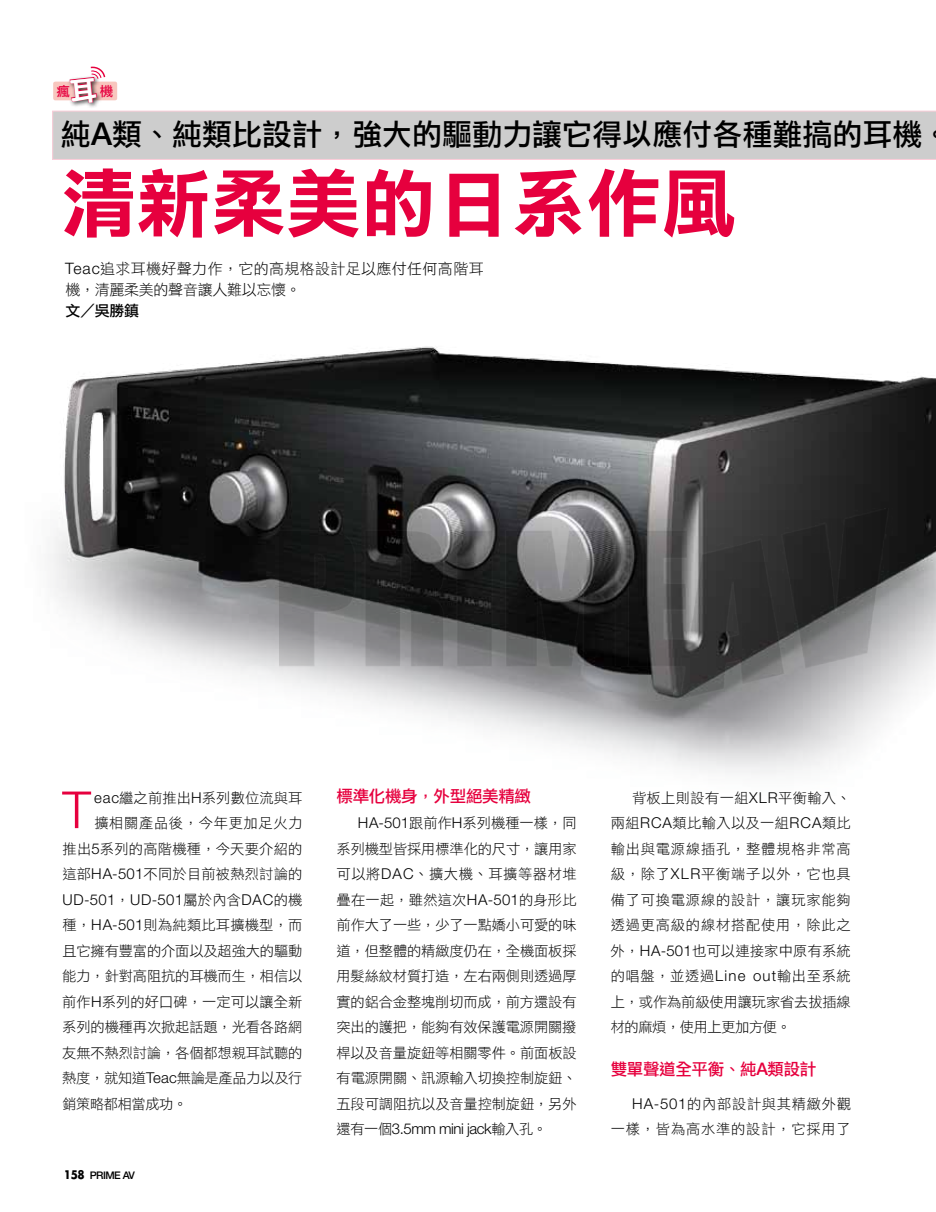
<style>
.page{position:relative;width:936px;height:1212px;background:#fff}
.page>*{position:absolute;margin:0;border:0;box-sizing:border-box;transform-origin:0 0}
.t1{font:75px "DF Li Hei Std W7";color:#e6003e}
.t2{font:300 51.15px "Helvetica Neue";color:#e6003e}
.t3{font:30px "DF Li Hei Std W5";color:#000}
.t4{font:16.5px "DF Li Hei Std W5";letter-spacing:-.02em;color:#e6003e}
.t5{font:15px/21px "DF Li Hei Std W3";letter-spacing:.025em;color:#000}
.t6{font:300 15px "Helvetica Neue";letter-spacing:.04em;color:#000}
.t7{font:300 15px "Helvetica Neue";letter-spacing:-.03em;color:#000}
.t8{font:15px "DF Li Hei Std W5";color:#000}
.t9{font:14.25px/25.5px "DF Li Hei Std W3";letter-spacing:-.01em;color:#000;text-align:justify}
.t10{font:14.25px/25.5px "DF Li Hei Std W3";letter-spacing:.015em;color:#000;text-align:right}
.t11{font:14.25px/25.5px "DF Li Hei Std W3";letter-spacing:.055em;color:#000;text-align:right}
.t12{font:13.5px "DF Li Hei Std W5";color:#e6003e}
.t13{font:500 10.5px "Helvetica Neue";letter-spacing:-.05em;color:#000}
.s1{font-family:"Helvetica Neue";font-weight:500;font-size:31.5px}
.s2{font-family:"Helvetica Neue";font-weight:300;font-size:15.75px}
.s3{font-family:"Helvetica Neue";font-weight:300;font-size:15px}
.s4{font-family:"DF Li Hei Std W3";font-weight:400;font-size:14.25px}
.s5{font-family:"Futura";font-weight:700;font-size:11.55px}
.s6{font-family:"Helvetica Neue";font-weight:500;font-size:17.4px}
</style>
<div class="page">
<img style="left:48px;top:346px;width:887px;height:428px">
<div style="left:53px;top:82px;width:64px;height:18px;background:#f8c6be;border-radius:2px"></div>
<div style="left:67px;top:74px;width:36px;height:34px;background:#000;opacity:.75"></div>
<div style="left:52px;top:111px;width:883px;height:49px;background:#cdcdcd"></div>
<img style="left:279px;top:509px;width:656px;height:189px">
<svg style="left:69px;top:66px;width:37px;height:38px"></svg>
<p class="t12" style="left:57px;top:84px;width:15px">瘋</p>
<p class="t12" style="left:100px;top:84px;width:15px">機</p>
<h3 class="t3" style="left:61px;top:118px;width:863px">純<span class="s1">A</span>類、純類比設計，強大的驅動力讓它得以應付各種難搞的耳機</h3>
<h1 class="t1" style="left:61px;top:163px;width:677px">清新柔美的日系作風</h1>
<p class="t5" style="left:65px;top:258px;width:420px"><span class="s2">Teac</span>追求耳機好聲力作，它的高規格設計足以應付任何高階耳機，清麗柔美的聲音讓人難以忘懷。</p>
<p class="t8" style="left:65px;top:302px;width:75px">文／吳勝鎮</p>
<p class="t10" style="left:62px;top:784px;width:242px"><span class="s3">eac</span>繼之前推出<span class="s3">H</span>系列數位流與耳<br>擴相關產品後，今年更加足火力<br>推出<span class="s3">5</span>系列的高階機種，今天要介紹的這部<span class="s3">HA-501</span>不同於目前被熱烈討論的</p>
<p class="t6" style="left:62px;top:890px;width:242px">UD-501<span class="s4">，</span>UD-501<span class="s4">屬於內含</span>DAC<span class="s4">的機</span></p>
<p class="t9" style="left:62px;top:912px;width:242px">種，<span class="s3">HA-501</span>則為純類比耳擴機型，而且它擁有豐富的介面以及超強大的驅動能力，針對高阻抗的耳機而生，相信以前作<span class="s3">H</span>系列的好口碑，一定可以讓全新系列的機種再次掀起話題，光看各路網友無不熱烈討論，各個都想親耳試聽的熱度，就知道<span class="s3">Teac</span>無論是產品力以及行銷策略都相當成功。</p>
<h2 class="t2" style="left:62px;top:779px;width:30px">T</h2>
<p class="t13" style="left:64px;top:1169px;width:73px"><span class="s5">158</span> PRIME AV</p>
<p class="t4" style="left:336px;top:787px;width:196px">標準化機身，外型絕美精緻</p>
<p class="t9" style="left:336px;top:810px;width:242px;text-indent:21px"><span class="s3">HA-501</span>跟前作<span class="s3">H</span>系列機種一樣，同系列機型皆採用標準化的尺寸，讓用家可以將<span class="s3">DAC</span>、擴大機、耳擴等器材堆疊在一起，雖然這次<span class="s3">HA-501</span>的身形比前作大了一些，少了一點嬌小可愛的味道，但整體的精緻度仍在，全機面板採用髮絲紋材質打造，左右兩側則透過厚實的鋁合金整塊削切而成，前方還設有突出的護把，能夠有效保護電源開關撥桿以及音量旋鈕等相關零件。前面板設有電源開關、訊源輸入切換控制旋鈕、五段可調阻抗以及音量控制旋鈕，另外</p>
<p class="t7" style="left:336px;top:1119px;width:212px"><span class="s4">還有一個</span>3.5mm mini jack<span class="s4">輸入孔。</span></p>
<p class="t9" style="left:610px;top:784px;width:242px;text-indent:21px">背板上則設有一組<span class="s3">XLR</span>平衡輸入、兩組<span class="s3">RCA</span>類比輸入以及一組<span class="s3">RCA</span>類比輸出與電源線插孔，整體規格非常高級，除了<span class="s3">XLR</span>平衡端子以外，它也具備了可換電源線的設計，讓玩家能夠透過更高級的線材搭配使用，除此之外，<span class="s3">HA-501</span>也可以連接家中原有系統的唱盤，並透過<span class="s3">Line out</span>輸出至系統上，或作為前級使用讓玩家省去拔插線材的麻煩，使用上更加方便。</p>
<p class="t4" style="left:610px;top:1060px;width:207px">雙單聲道全平衡、純<span class="s6">A</span>類設計</p>
<p class="t11" style="left:610px;top:1090px;width:241px"><span class="s3">HA-501</span>的內部設計與其精緻外觀<br>一樣，皆為高水準的設計，它採用了</p>
</div>
